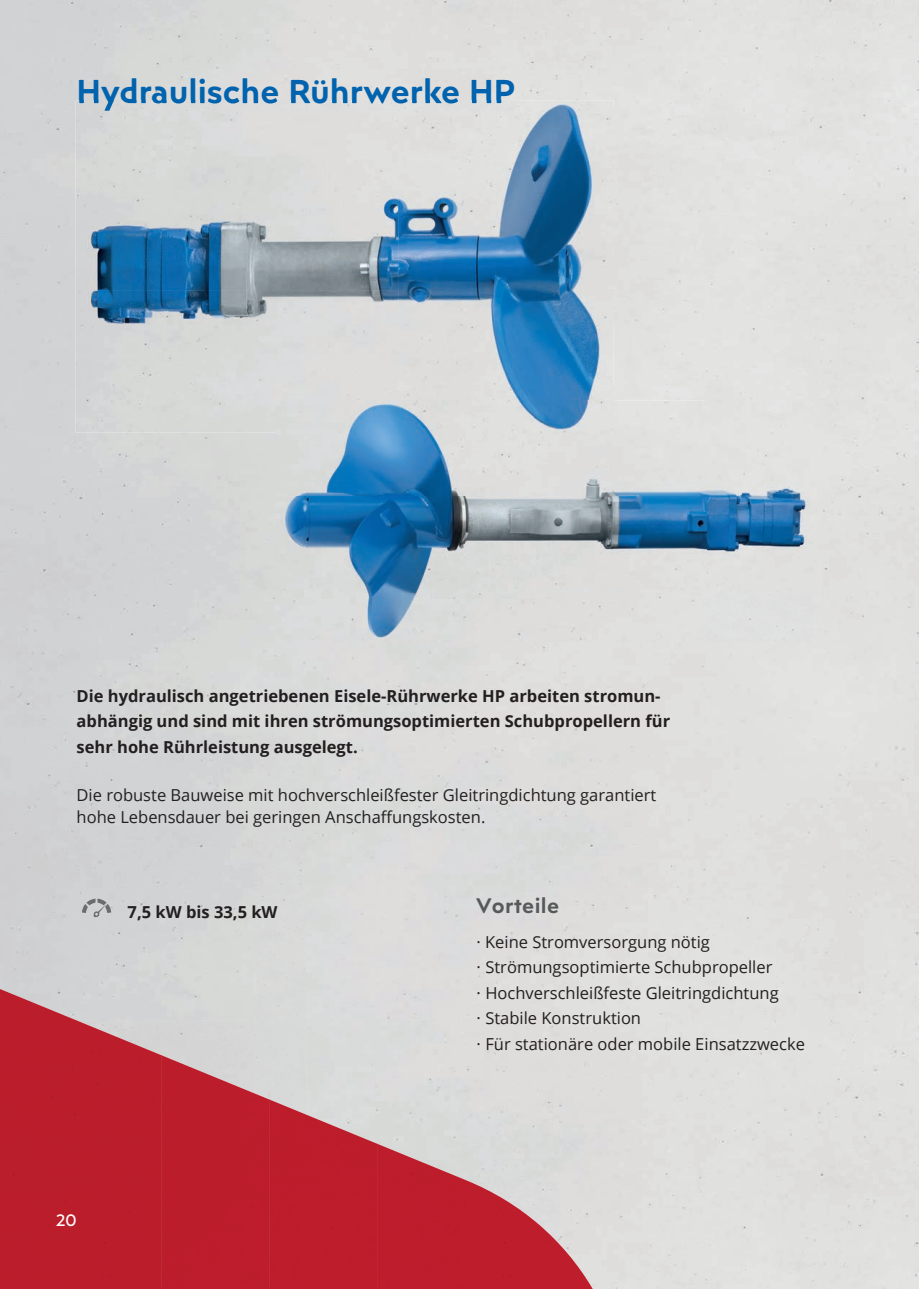
<style>
.page{position:relative;width:919px;height:1289px;background:#fff}
.page>*{position:absolute;margin:0;border:0;box-sizing:border-box;transform-origin:0 0}
.t1{font:600 33px "Posterama Text";color:#0163ae}
.t2{font:600 21px "Posterama Text";letter-spacing:.02em;color:#57585a}
.t3{font:16.5px/25.5px "Open Sans";color:#231f20}
.t4{font:700 16.5px/25.5px "Open Sans";color:#231f20}
.t5{font:16.5px "Posterama Text";color:#fff}
</style>
<div class="page">
<img style="left:0;top:988px;width:162px;height:300px">
<img style="left:161px;top:1055px;width:109px;height:233px">
<img style="left:269px;top:1099px;width:108px;height:189px">
<img style="left:377px;top:1143px;width:162px;height:145px">
<img style="left:539px;top:1224px;width:53px;height:64px">
<svg style="left:82px;top:898px;width:29px;height:15px"></svg>
<img style="left:93px;top:903px;width:14px;height:14px">
<img style="left:75px;top:100px;width:323px;height:332px">
<img style="left:398px;top:100px;width:215px;height:300px">
<img style="left:79px;top:100px;width:435px;height:11px">
<img style="left:275px;top:432px;width:215px;height:161px">
<img style="left:490px;top:400px;width:323px;height:193px">
<img style="left:275px;top:593px;width:538px;height:48px">
<img style="left:275px;top:400px;width:338px;height:32px">
<h1 class="t1" style="left:77px;top:70px;width:440px">Hydraulische Rührwerke HP</h1>
<p class="t4" style="left:77px;top:682px;width:595px">Die hydraulisch angetriebenen Eisele-Rührwerke HP arbeiten stromun&shy;abhängig und sind mit ihren strömungsoptimierten Schubpropellern für sehr hohe Rührleistung ausgelegt.</p>
<p class="t3" style="left:77px;top:783px;width:581px;line-height:22.5px">Die robuste Bauweise mit hochverschleißfester Gleitringdichtung garantiert hohe Lebensdauer bei geringen Anschaffungskosten.</p>
<p class="t4" style="left:128px;top:898px;width:151px">7,5 kW bis 33,5 kW</p>
<p class="t5" style="left:56px;top:1209px;width:22px">20</p>
<p class="t2" style="left:476px;top:892px;width:84px">Vorteile</p>
<p class="t3" style="left:476px;top:928px;width:330px">· Keine Stromversorgung nötig<br>· Strömungsoptimierte Schubpropeller<br>· Hochverschleißfeste Gleitringdichtung<br>· Stabile Konstruktion<br>· Für stationäre oder mobile Einsatzzwecke</p>
</div>
